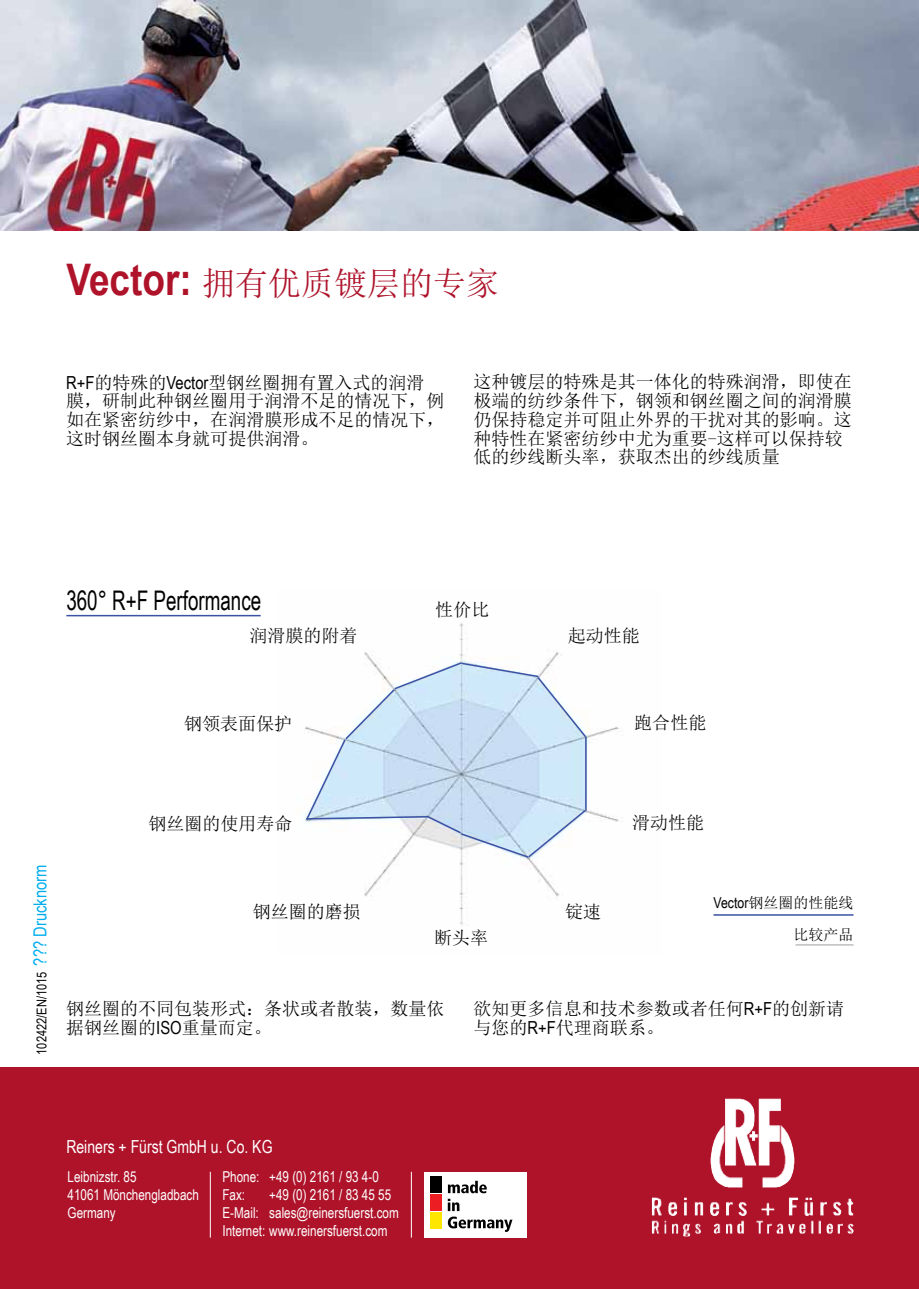
<style>
.page{position:relative;width:919px;height:1289px;background:#fff}
.page>*{position:absolute;margin:0;border:0;box-sizing:border-box;transform-origin:0 0}
.t1{font:33px "Sim Sun";color:#ae132a}
.t2{font:27px "Arial Narrow";color:#000;scale:.85 1}
.t3{font:18px/18.8px "Sim Sun";color:#000}
.t4{font:18px "Arial Narrow";color:#fff;scale:.95 1}
.t5{font:15px/18px "Arial Narrow";color:#fff;scale:.95 1}
.t6{font:15px "Sim Sun";color:#000}
.t7{font:13.5px "Arial Narrow";color:#000}
.s1{font-family:"Arial";font-weight:700;font-size:43.5px}
.s2{font-family:"Arial Narrow"}
.s3{font-size:18px;color:#00aeef}
</style>
<div class="page">
<div style="left:0;top:1067px;width:918px;height:221px;background:#ae132a"></div>
<img style="left:0;top:0;width:918px;height:231px">
<hr style="left:210px;top:1171px;width:1px;height:66px;background:#fff">
<img style="left:652px;top:1098px;width:160px;height:117px">
<hr style="left:411px;top:1171px;width:1px;height:66px;background:#fff">
<div style="left:424px;top:1172px;width:102px;height:65px;background:#fff"></div>
<div style="left:430px;top:1212px;width:11px;height:17px;background:#ffe600"></div>
<svg style="left:448px;top:1216px;width:64px;height:15px"></svg>
<svg style="left:447px;top:1180px;width:39px;height:30px"></svg>
<div style="left:430px;top:1194px;width:11px;height:16px;background:#ed1d24"></div>
<div style="left:430px;top:1176px;width:11px;height:17px;background:#000"></div>
<img style="left:364px;top:623px;width:256px;height:303px">
<svg style="left:304px;top:661px;width:283px;height:198px"></svg>
<hr style="left:66px;top:615px;width:195px;height:1px;background:#3a53a4">
<hr style="left:713px;top:914px;width:140px;height:1px;background:#3a53a4">
<hr style="left:795px;top:944px;width:58px;height:1px;background:#bcbec0">
<h1 class="t1" style="left:66px;top:267px;width:434px"><span class="s1">Vector:</span> 拥有优质镀层的专家</h1>
<p class="t3" style="left:66px;top:373px;width:379px"><span class="s2">R+F</span>的特殊的<span class="s2">Vector</span>型钢丝圈拥有置入式的润滑膜，研制此种钢丝圈用于润滑不足的情况下，例如在紧密纺纱中，在润滑膜形成不足的情况下，这时钢丝圈本身就可提供润滑。</p>
<p class="t3" style="left:473px;top:372px;width:379px">这种镀层的特殊是其一体化的特殊润滑，即使在极端的纺纱条件下，钢领和钢丝圈之间的润滑膜仍保持稳定并可阻止外界的干扰对其的影响。这种特性在紧密纺纱中尤为重要-这样可以保持较低的纱线断头率，获取杰出的纱线质量</p>
<h2 class="t2" style="left:66px;top:580px;width:231px">360° R+F Performance</h2>
<p class="t3" style="left:249px;top:626px;width:109px">润滑膜的附着</p>
<p class="t3" style="left:184px;top:713px;width:109px">钢领表面保护</p>
<p class="t3" style="left:435px;top:600px;width:55px">性价比</p>
<p class="t3" style="left:567px;top:626px;width:73px">起动性能</p>
<p class="t3" style="left:634px;top:713px;width:73px">跑合性能</p>
<p class="t7" style="left:32px;top:1054px;width:192px;rotate:-90deg">102422/EN/1015 <span class="s3">??? Drucknorm</span></p>
<p class="t3" style="left:148px;top:813px;width:145px">钢丝圈的使用寿命</p>
<p class="t3" style="left:253px;top:901px;width:109px">钢丝圈的磨损</p>
<p class="t3" style="left:434px;top:928px;width:55px">断头率</p>
<p class="t3" style="left:565px;top:902px;width:37px">锭速</p>
<p class="t3" style="left:632px;top:813px;width:73px">滑动性能</p>
<p class="t6" style="left:713px;top:895px;width:141px"><span class="s2">Vector</span>钢丝圈的性能线</p>
<p class="t6" style="left:793px;top:926px;width:61px">比较产品</p>
<p class="t3" style="left:66px;top:999px;width:379px">钢丝圈的不同包装形式：条状或者散装，数量依据钢丝圈的<span class="s2">ISO</span>重量而定。</p>
<p class="t3" style="left:473px;top:999px;width:372px">欲知更多信息和技术参数或者任何<span class="s2">R+F</span>的创新请与您的<span class="s2">R+F</span>代理商联系。</p>
<p class="t4" style="left:66px;top:1133px;width:218px">Reiners + Fürst GmbH u. Co. KG</p>
<p class="t5" style="left:68px;top:1166px;width:140px">Leibnizstr. 85<br>41061 Mönchengladbach<br>Germany</p>
<p class="t5" style="left:222px;top:1167px;width:166px">Phone: +49 (0) 2161 / 93 4-0<br>Fax:</p>
<p class="t5" style="left:222px;top:1185px;width:187px;text-indent:47px">+49 (0) 2161 / 83 45 55<br>E-Mail: sales@reinersfuerst.com<br>Internet: www.reinersfuerst.com</p>
</div>
